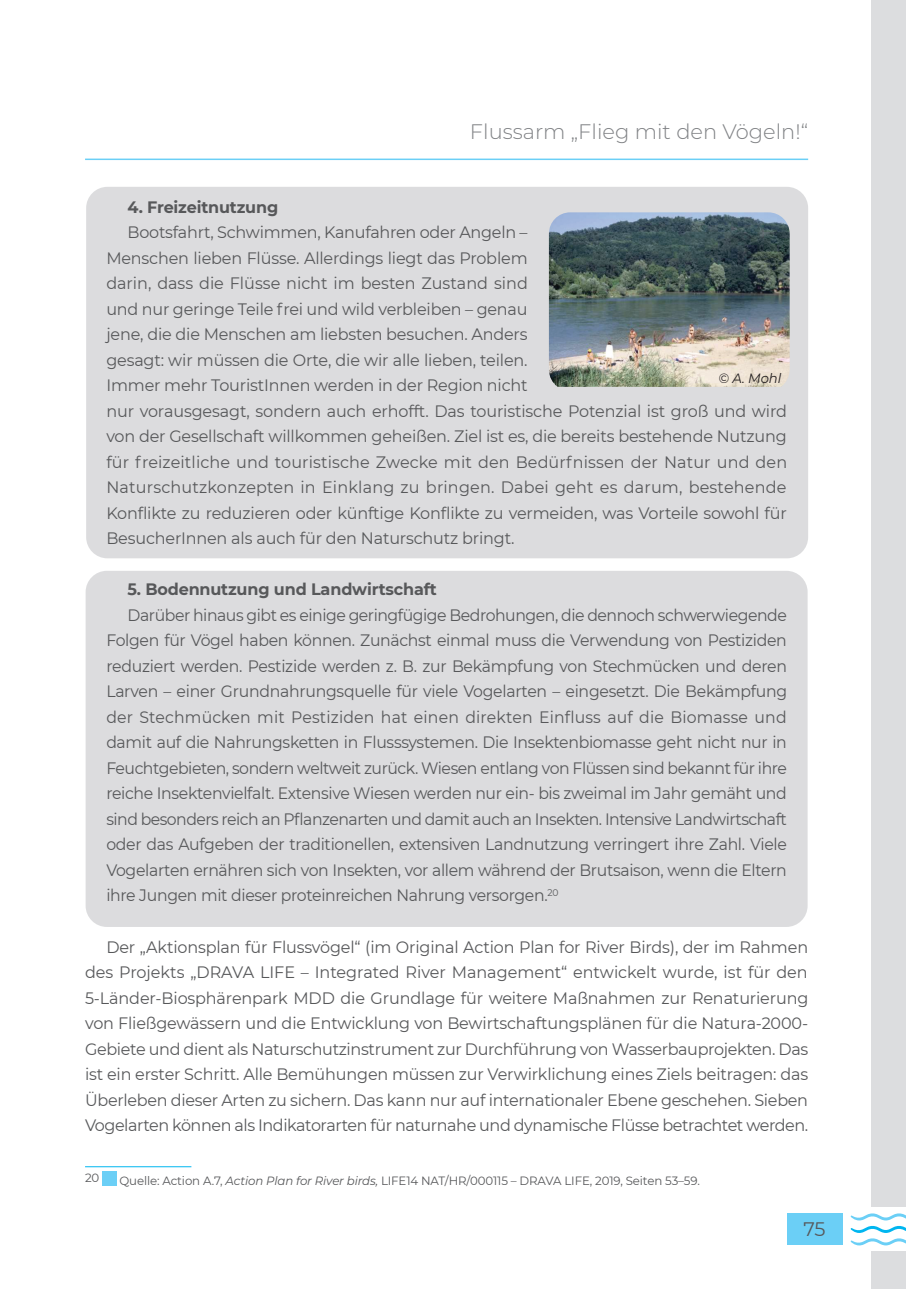
<style>
.page{position:relative;width:906px;height:1289px;background:#fff}
.page>*{position:absolute;margin:0;border:0;box-sizing:border-box;transform-origin:0 0}
.t1{font:300 21px "Montserrat";color:#808285}
.t2{font:19.5px "Montserrat";color:#57585a}
.t3{font:16.5px/25.5px "Montserrat";letter-spacing:-.01em;color:#57585a}
.t4{font:16.5px/25.5px "Montserrat";letter-spacing:-.01em;color:#57585a;text-align:justify;scale:.95 1}
.t5{font:700 16.5px "Montserrat";letter-spacing:-.01em;color:#57585a}
.t6{font:italic 13.5px "Montserrat";color:#231f20}
.t7{font:12px "Montserrat";letter-spacing:-.01em;color:#57585a}
.s1{font-style:italic}
</style>
<div class="page">
<div style="left:787px;top:1213px;width:55px;height:32px;background:#6bcff6"></div>
<svg style="left:850px;top:1213px;width:56px;height:32px"></svg>
<div style="left:872px;top:1251px;width:34px;height:37px;background:#dcdddf"></div>
<div style="left:872px;top:0;width:34px;height:1205px;background:#dcdddf"></div>
<hr style="left:85px;top:158px;width:723px;height:2px;background:#6bcff6">
<div style="left:86px;top:571px;width:721px;height:356px;background:#dcdcde;border-radius:21px"></div>
<div style="left:86px;top:187px;width:722px;height:371px;background:#dcdcde;border-radius:21px"></div>
<hr style="left:85px;top:1166px;width:106px;height:1px;background:#00b6f0">
<div style="left:102px;top:1171px;width:15px;height:14px;background:#6bcff6"></div>
<img style="left:549px;top:212px;width:240px;height:175px">
<p class="t1" style="left:470px;top:118px;width:340px">Flussarm „Flieg mit den Vögeln!“</p>
<p class="t5" style="left:128px;top:195px;width:152px">4. Freizeitnutzung</p>
<p class="t3" style="left:106px;top:219px;width:682px;text-indent:21px">Bootsfahrt, Schwimmen, Kanufahren oder Angeln –<br>Menschen lieben Flüsse. Allerdings liegt das Problem<br>darin, dass die Flüsse nicht im besten Zustand sind<br>und nur geringe Teile frei und wild verbleiben – genau<br>jene, die die Menschen am liebsten besuchen. Anders<br>gesagt: wir müssen die Orte, die wir alle lieben, teilen.<br>Immer mehr TouristInnen werden in der Region nicht<br>nur vorausgesagt, sondern auch erhofft. Das touristische Potenzial ist groß und wird von der Gesellschaft willkommen geheißen. Ziel ist es, die bereits bestehende Nutzung für freizeitliche und touristische Zwecke mit den Bedürfnissen der Natur und den Naturschutzkonzepten in Einklang zu bringen. Dabei geht es darum, bestehende Konflikte zu reduzieren oder künftige Konflikte zu vermeiden, was Vorteile sowohl für BesucherInnen als auch für den Naturschutz bringt.</p>
<p class="t5" style="left:128px;top:577px;width:311px">5. Bodennutzung und Landwirtschaft</p>
<p class="t4" style="left:106px;top:601px;width:718px;text-indent:21px">Darüber hinaus gibt es einige geringfügige Bedrohungen, die dennoch schwerwiegende Folgen für Vögel haben können. Zunächst einmal muss die Verwendung von Pestiziden reduziert werden. Pestizide werden z. B. zur Bekämpfung von Stechmücken und deren Larven – einer Grundnahrungsquelle für viele Vogelarten – eingesetzt. Die Bekämpfung der Stechmücken mit Pestiziden hat einen direkten Einfluss auf die Biomasse und damit auf die Nahrungsketten in Flusssystemen. Die Insektenbiomasse geht nicht nur in Feuchtgebieten, sondern weltweit zurück. Wiesen entlang von Flüssen sind bekannt für ihre reiche Insektenvielfalt. Extensive Wiesen werden nur ein- bis zweimal im Jahr gemäht und sind besonders reich an Pflanzenarten und damit auch an Insekten. Intensive Landwirtschaft oder das Aufgeben der traditionellen, extensiven Landnutzung verringert ihre Zahl. Viele Vogelarten ernähren sich von Insekten, vor allem während der Brutsaison, wenn die Eltern ihre Jungen mit dieser proteinreichen Nahrung versorgen.<sup>20</sup></p>
<p class="t3" style="left:85px;top:933px;width:725px;text-align:justify;text-indent:21px">Der „Aktionsplan für Flussvögel“ (im Original Action Plan for River Birds), der im Rahmen des Projekts „DRAVA LIFE – Integrated River Management“ entwickelt wurde, ist für den 5-Länder-Biosphärenpark MDD die Grundlage für weitere Maßnahmen zur Renaturierung von Fließgewässern und die Entwicklung von Bewirtschaftungsplänen für die Natura-2000- Gebiete und dient als Naturschutzinstrument zur Durchführung von Wasserbauprojekten. Das ist ein erster Schritt. Alle Bemühungen müssen zur Verwirklichung eines Ziels beitragen: das Überleben dieser Arten zu sichern. Das kann nur auf internationaler Ebene geschehen. Sieben Vogelarten können als Indikatorarten für naturnahe und dynamische Flüsse betrachtet werden.</p>
<p class="t7" style="left:85px;top:1169px;width:16px">20</p>
<p class="t7" style="left:119px;top:1172px;width:582px">Quelle: Action A.7, <span class="s1">Action Plan for River birds,</span> LIFE14 NAT/HR/000115 – DRAVA LIFE, 2019, Seiten 53–59.</p>
<p class="t6" style="left:718px;top:369px;width:64px">© A. Mohl</p>
<p class="t2" style="left:803px;top:1215px;width:24px">75</p>
</div>
